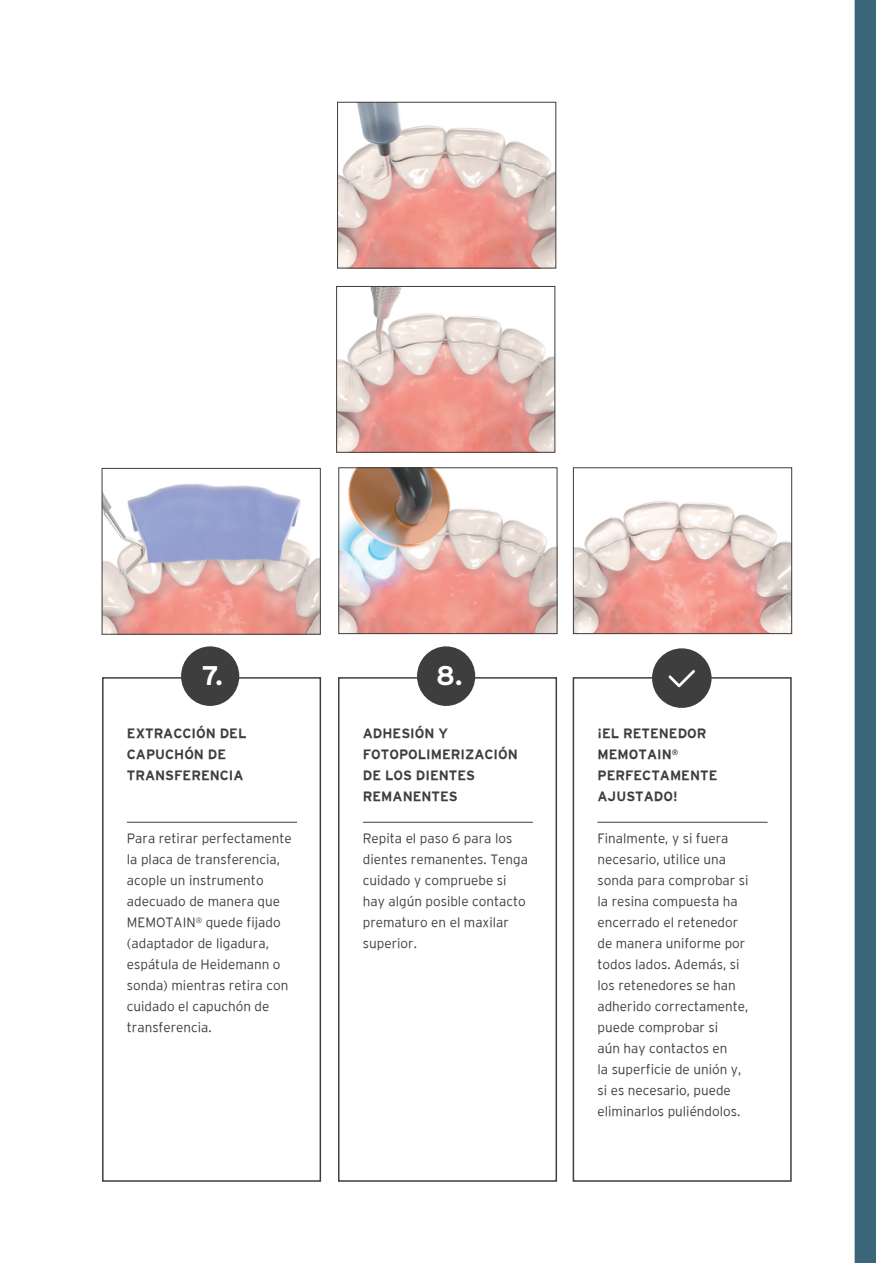
<style>
.page{position:relative;width:876px;height:1263px;background:#fff}
.page>*{position:absolute;margin:0;border:0;box-sizing:border-box;transform-origin:0 0}
._01_HL{font:700 27px "Interstate";color:#fff}
._01_HL-2{font:300 13.5px/21px "Interstate";color:#3e3e3f}
._01_HL-3{font:700 13.5px/21px "Interstate";color:#3e3e3f}
</style>
<div class="page">
<img style="left:104px;top:484px;width:215px;height:148px">
<div style="left:102px;top:468px;width:219px;height:166px;border:1px solid #3e3e3f"></div>
<div style="left:102px;top:677px;width:219px;height:505px;border:2px solid #3e3e3f"></div>
<div style="left:338px;top:677px;width:219px;height:505px;border:2px solid #3e3e3f"></div>
<div style="left:573px;top:677px;width:219px;height:505px;border:2px solid #3e3e3f"></div>
<img style="left:338px;top:288px;width:215px;height:162px">
<div style="left:336px;top:286px;width:219px;height:166px;border:1px solid #3e3e3f"></div>
<img style="left:341px;top:470px;width:214px;height:162px">
<div style="left:339px;top:468px;width:218px;height:166px;border:1px solid #3e3e3f"></div>
<img style="left:575px;top:501px;width:215px;height:131px">
<div style="left:573px;top:468px;width:219px;height:166px;border:1px solid #3e3e3f"></div>
<img style="left:339px;top:104px;width:215px;height:162px">
<div style="left:337px;top:102px;width:219px;height:166px;border:1px solid #3e3e3f"></div>
<hr style="left:127px;top:822px;width:170px;height:1px;background:#3e3e3f">
<hr style="left:363px;top:822px;width:170px;height:1px;background:#3e3e3f">
<hr style="left:597px;top:822px;width:171px;height:1px;background:#3e3e3f">
<div style="left:181px;top:646px;width:58px;height:60px;background:#3e3e3f;border-radius:50%"></div>
<div style="left:417px;top:646px;width:58px;height:60px;background:#3e3e3f;border-radius:50%"></div>
<div style="left:652px;top:648px;width:59px;height:60px;background:#3e3e3f;border-radius:50%"></div>
<svg style="left:668px;top:670px;width:27px;height:17px"></svg>
<div style="left:855px;top:0;width:21px;height:1263px;background:#3b667a"></div>
<p class="_01_HL" style="left:202px;top:660px;width:22px">7.</p>
<p class="_01_HL" style="left:436px;top:660px;width:28px">8.</p>
<p class="_01_HL-3" style="left:127px;top:723px;width:121px">EXTRACCIÓN DEL<br>CAPUCHÓN DE<br>TRANSFERENCIA</p>
<p class="_01_HL-2" style="left:127px;top:828px;width:166px">Para retirar perfectamente la placa de transferencia, acople un instrumento adecuado de manera que<br>MEMOTAIN<sup>®</sup> quede fijado (adaptador de ligadura, espátula de Heidemann o sonda) mientras retira con cuidado el capuchón de transferencia.</p>
<p class="_01_HL-3" style="left:363px;top:723px;width:157px">ADHESIÓN Y<br>FOTOPOLIMERIZACIÓN<br>DE LOS DIENTES<br>REMANENTES</p>
<p class="_01_HL-2" style="left:363px;top:828px;width:167px">Repita el paso 6 para los dientes remanentes. Tenga cuidado y compruebe si hay algún posible contacto prematuro en el maxilar superior.</p>
<p class="_01_HL-3" style="left:597px;top:723px;width:121px">¡EL RETENEDOR<br>MEMOTAIN<sup>®<br></sup>PERFECTAMENTE<br>AJUSTADO!</p>
<p class="_01_HL-2" style="left:597px;top:828px;width:153px">Finalmente, y si fuera necesario, utilice una sonda para comprobar si la resina compuesta ha encerrado el retenedor de manera uniforme por todos lados. Además, si los retenedores se han adherido correctamente, puede comprobar si<br>aún hay contactos en<br>la superficie de unión y, si es necesario, puede eliminarlos puliéndolos.</p>
</div>
